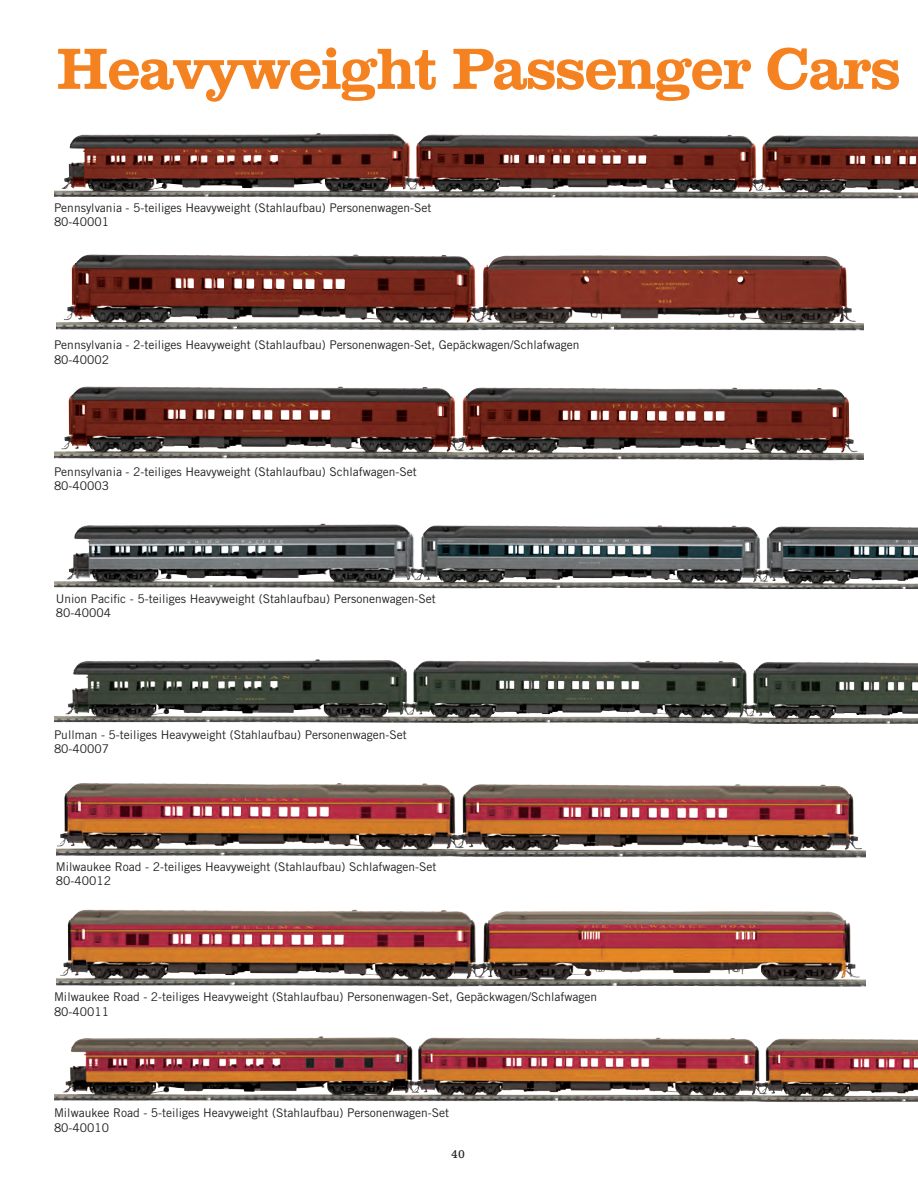
<style>
.page{position:relative;width:918px;height:1188px;background:#fff}
.page>*{position:absolute;margin:0;border:0;box-sizing:border-box;transform-origin:0 0}
.Freight_Header{font:60px "Clarendon Bold DTC";letter-spacing:-.03em;color:#f58220}
.Product_Info{font:12px "Trade Gothic LT Std";color:#231f20}
.t1{font:12px "Clarendon Light DTC";color:#231f20}
</style>
<div class="page">
<img style="left:54px;top:523px;width:864px;height:66px">
<img style="left:56px;top:255px;width:808px;height:76px">
<img style="left:54px;top:387px;width:810px;height:73px">
<img style="left:54px;top:133px;width:864px;height:66px">
<img style="left:54px;top:1036px;width:864px;height:66px">
<img style="left:56px;top:783px;width:810px;height:75px">
<img style="left:56px;top:910px;width:810px;height:77px">
<img style="left:54px;top:659px;width:864px;height:65px">
<p class="Freight_Header" style="left:56px;top:35px;width:847px">Heavyweight Passenger Cars</p>
<p class="Product_Info" style="left:54px;top:200px;width:379px">Pennsylvania - 5-teiliges Heavyweight (Stahlaufbau) Personenwagen-Set</p>
<p class="Product_Info" style="left:54px;top:214px;width:57px">80-40001</p>
<p class="Product_Info" style="left:54px;top:338px;width:527px">Pennsylvania - 2-teiliges Heavyweight (Stahlaufbau) Personenwagen-Set, Gepäckwagen/Schlafwagen</p>
<p class="Product_Info" style="left:54px;top:352px;width:57px">80-40002</p>
<p class="Product_Info" style="left:54px;top:464px;width:364px">Pennsylvania - 2-teiliges Heavyweight (Stahlaufbau) Schlafwagen-Set</p>
<p class="Product_Info" style="left:54px;top:478px;width:57px">80-40003</p>
<p class="Product_Info" style="left:56px;top:591px;width:381px">Union Pacific - 5-teiliges Heavyweight (Stahlaufbau) Personenwagen-Set</p>
<p class="Product_Info" style="left:56px;top:606px;width:57px">80-40004</p>
<p class="Product_Info" style="left:54px;top:727px;width:354px">Pullman - 5-teiliges Heavyweight (Stahlaufbau) Personenwagen-Set</p>
<p class="Product_Info" style="left:54px;top:741px;width:57px">80-40007</p>
<p class="Product_Info" style="left:56px;top:859px;width:382px">Milwaukee Road - 2-teiliges Heavyweight (Stahlaufbau) Schlafwagen-Set</p>
<p class="Product_Info" style="left:56px;top:874px;width:57px">80-40012</p>
<p class="Product_Info" style="left:54px;top:990px;width:545px">Milwaukee Road - 2-teiliges Heavyweight (Stahlaufbau) Personenwagen-Set, Gepäckwagen/Schlafwagen</p>
<p class="Product_Info" style="left:54px;top:1004px;width:57px">80-40011</p>
<p class="Product_Info" style="left:54px;top:1106px;width:397px">Milwaukee Road - 5-teiliges Heavyweight (Stahlaufbau) Personenwagen-Set</p>
<p class="Product_Info" style="left:54px;top:1120px;width:57px">80-40010</p>
<p class="t1" style="left:451px;top:1147px;width:15px">40</p>
</div>
